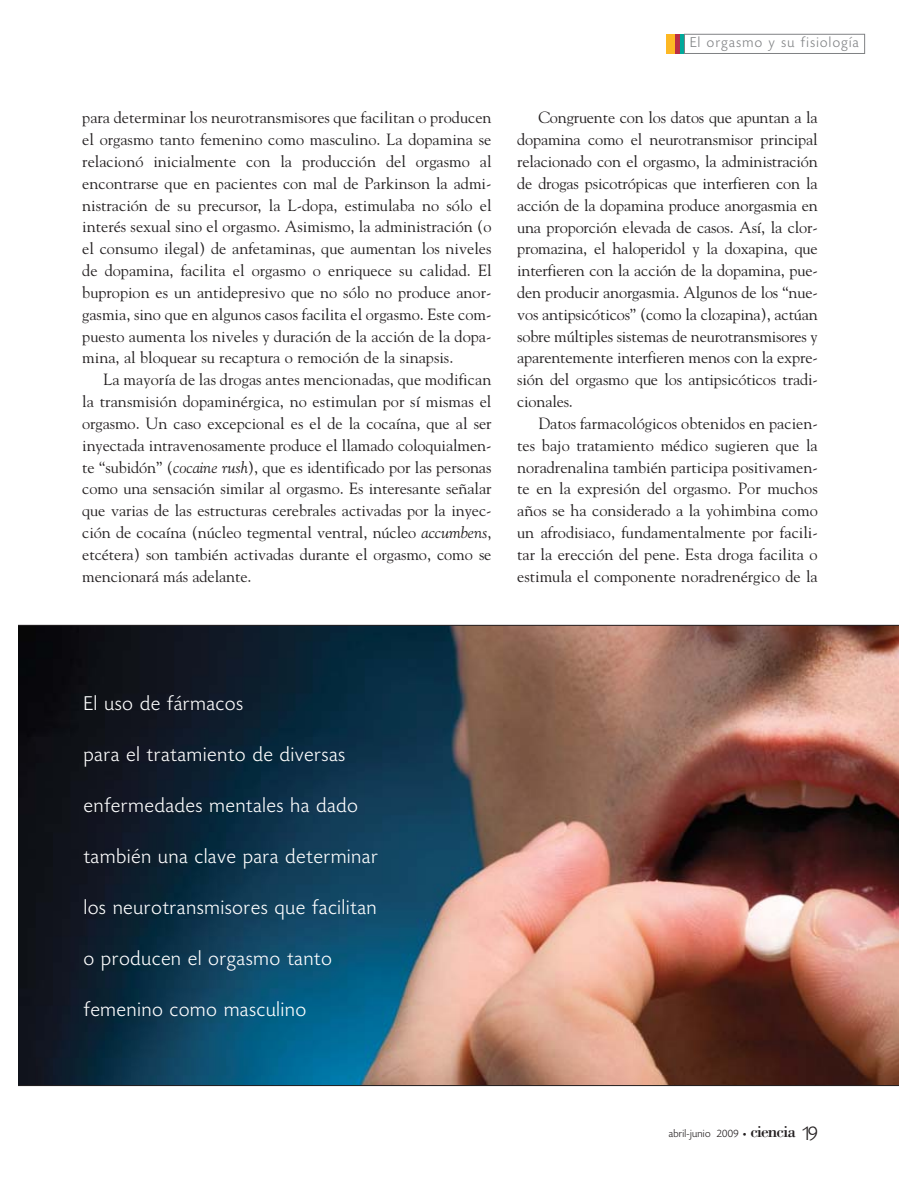
<style>
.page{position:relative;width:918px;height:1188px;background:#fff}
.page>*{position:absolute;margin:0;border:0;box-sizing:border-box;transform-origin:0 0}
.t1{font:300 21px "Today HEF";letter-spacing:.045em;color:#fff}
.t2{font:17.25px "Bodoni";letter-spacing:-.05em;color:#231f20}
.t3{font:16.2px/21.8px "Goudy";letter-spacing:-.005em;color:#231f20;text-align:justify}
.t4{font:300 15px "Today HEF";letter-spacing:.095em;color:#808284}
.t5{font:300 11.25px "Today HEF";letter-spacing:.025em;color:#231f20}
.s1{font-style:italic}
.s2{font-family:"Officina Sans";font-weight:400;font-size:7.5px}
.s3{font-family:"Today HEF";font-weight:300;font-size:21px}
</style>
<div class="page">
<div style="left:666px;top:34px;width:9px;height:20px;background:#fdb824"></div>
<div style="left:675px;top:34px;width:5px;height:20px;background:#bb2d45"></div>
<hr style="left:680px;top:34px;width:4px;height:20px;background:#00a99b">
<div style="left:684px;top:34px;width:181px;height:20px;border:1px solid #808284"></div>
<img style="left:18px;top:625px;width:880px;height:461px">
<p class="t3" style="left:82px;top:108px;width:411px">para determinar los neurotransmisores que facilitan o producen el orgasmo tanto femenino como masculino. La dopamina se relacionó inicialmente con la producción del orgasmo al encontrarse que en pacientes con mal de Parkinson la admi&shy;nistración de su precursor, la L-dopa, estimulaba no sólo el interés sexual sino el orgasmo. Asimismo, la administración (o el consumo ilegal) de anfetaminas, que aumentan los niveles de dopamina, facilita el orgasmo o enriquece su calidad. El bupropion es un antidepresivo que no sólo no produce anor&shy;gasmia, sino que en algunos casos facilita el orgasmo. Este com&shy;puesto aumenta los niveles y duración de la acción de la dopa&shy;mina, al bloquear su recaptura o remoción de la sinapsis.</p>
<p class="t3" style="left:82px;top:370px;width:411px;text-indent:21px">La mayoría de las drogas antes mencionadas, que modifican la transmisión dopaminérgica, no estimulan por sí mismas el orgasmo. Un caso excepcional es el de la cocaína, que al ser inyectada intravenosamente produce el llamado coloquialmen&shy;te “subidón” (<span class="s1">cocaine rush</span>), que es identificado por las personas como una sensación similar al orgasmo. Es interesante señalar que varias de las estructuras cerebrales activadas por la inyec&shy;ción de cocaína (núcleo tegmental ventral, núcleo <span class="s1">accumbens</span>, etcétera) son también activadas durante el orgasmo, como se mencionará más adelante.</p>
<p class="t4" style="left:690px;top:37px;width:170px">El orgasmo y su fisiología</p>
<p class="t3" style="left:517px;top:108px;width:302px;text-indent:21px">Congruente con los datos que apuntan a la dopamina como el neurotransmisor principal relacionado con el orgasmo, la administración de drogas psicotrópicas que interfieren con la acción de la dopamina produce anorgasmia en una proporción elevada de casos. Así, la clor&shy;promazina, el haloperidol y la doxapina, que interfieren con la acción de la dopamina, pue&shy;den producir anorgasmia. Algunos de los “nue&shy;vos antipsicóticos” (como la clozapina), actúan sobre múltiples sistemas de neurotransmisores y aparentemente interfieren menos con la expre&shy;sión del orgasmo que los antipsicóticos tradi&shy;cionales.</p>
<p class="t3" style="left:517px;top:414px;width:302px;text-indent:21px">Datos farmacológicos obtenidos en pacien&shy;tes bajo tratamiento médico sugieren que la noradrenalina también participa positivamen&shy;te en la expresión del orgasmo. Por muchos años se ha considerado a la yohimbina como un afrodisiaco, fundamentalmente por facili&shy;tar la erección del pene. Esta droga facilita o estimula el componente noradrenérgico de la</p>
<p class="t1" style="left:84px;top:695px;width:161px">El uso de fármacos</p>
<p class="t1" style="left:84px;top:746px;width:263px">para el tratamiento de diversas</p>
<p class="t1" style="left:84px;top:797px;width:276px">enfermedades mentales ha dado</p>
<p class="t1" style="left:84px;top:848px;width:295px">también una clave para determinar</p>
<p class="t1" style="left:84px;top:899px;width:294px">los neurotransmisores que facilitan</p>
<p class="t1" style="left:84px;top:950px;width:249px">o producen el orgasmo tanto</p>
<p class="t1" style="left:84px;top:1001px;width:224px">femenino como masculino</p>
<p class="t5" style="left:669px;top:1129px;width:79px">abril-junio 2009 <span class="s2">•</span></p>
<p class="t2" style="left:750px;top:1126px;width:69px">ciencia <span class="s3">19</span></p>
</div>
